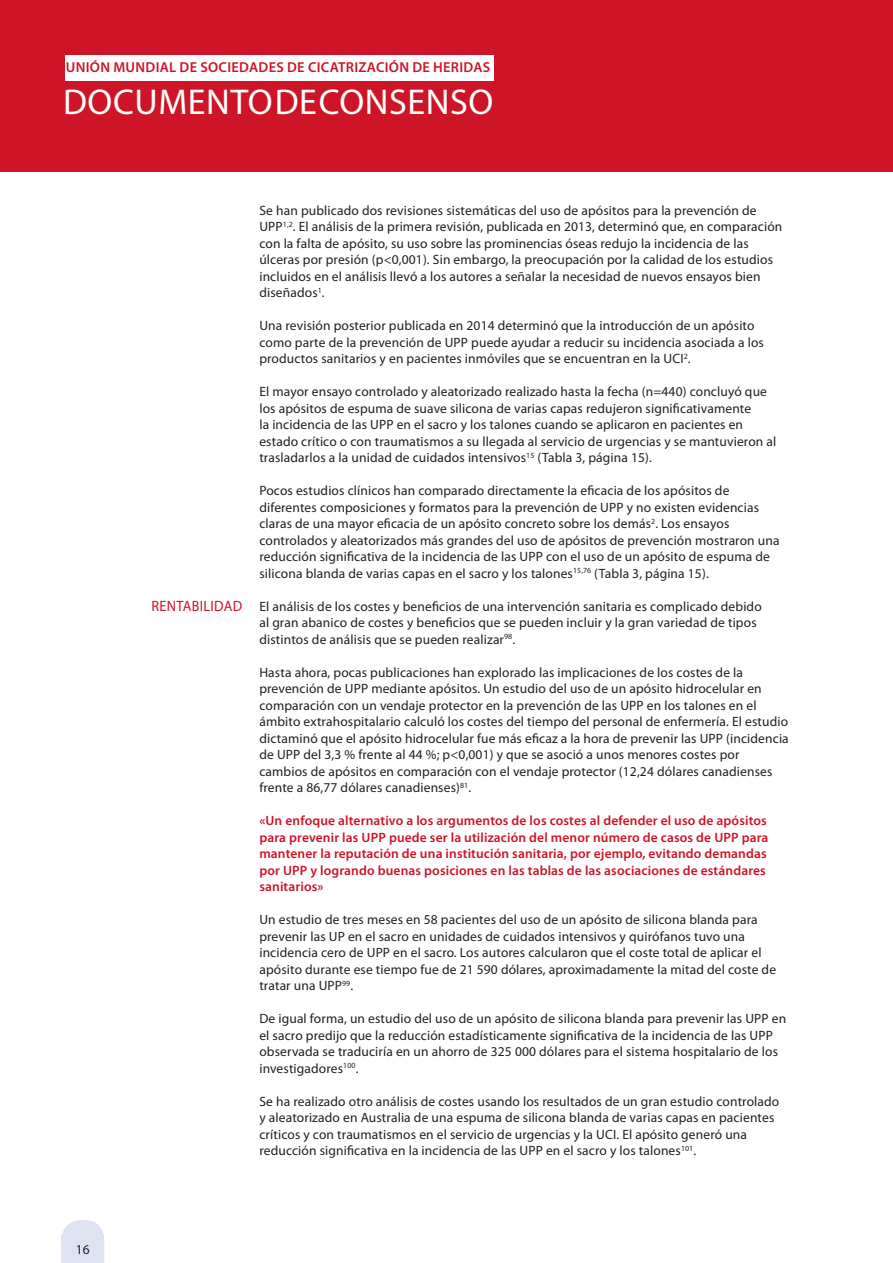
<style>
.page{position:relative;width:893px;height:1263px;background:#fff}
.page>*{position:absolute;margin:0;border:0;box-sizing:border-box;transform-origin:0 0}
.t1{font:36px "Myriad Pro";letter-spacing:.015em;color:#fff}
.t2{font:15px "Myriad Pro";letter-spacing:.02em;color:#cd1527;scale:.95 1}
.t3{font:600 14.4px "Myriad Pro";letter-spacing:.02em;color:#cd1527}
.t4{font:13.5px/16.5px "Myriad Pro";letter-spacing:.01em;color:#231f20}
.t5{font:600 13.5px/16.5px "Myriad Pro";letter-spacing:.01em;color:#cd1527}
</style>
<div class="page">
<div style="left:0;top:0;width:893px;height:171px;background:#cd1527"></div>
<svg style="left:62px;top:1220px;width:42px;height:16px"></svg>
<div style="left:62px;top:1236px;width:42px;height:27px;background:#dde3f0"></div>
<div style="left:65px;top:55px;width:429px;height:25px;background:#fff"></div>
<p class="t3" style="left:66px;top:58px;width:426px">UNIÓN MUNDIAL DE SOCIEDADES DE CICATRIZACIÓN DE HERIDAS</p>
<h1 class="t1" style="left:63px;top:80px;width:432px">DOCUMENTO DE CONSENSO</h1>
<p class="t4" style="left:76px;top:1241px;width:15px">16</p>
<p class="t2" style="left:152px;top:596px;width:97px">RENTABILIDAD</p>
<p class="t4" style="left:259px;top:202px;width:524px">Se han publicado dos revisiones sistemáticas del uso de apósitos para la prevención de UPP<sup>1,2</sup>. El análisis de la primera revisión, publicada en 2013, determinó que, en comparación con la falta de apósito, su uso sobre las prominencias óseas redujo la incidencia de las úlceras por presión (p&lt;0,001). Sin embargo, la preocupación por la calidad de los estudios incluidos en el análisis llevó a los autores a señalar la necesidad de nuevos ensayos bien diseñados<sup>1</sup>.</p>
<p class="t4" style="left:259px;top:317px;width:506px">Una revisión posterior publicada en 2014 determinó que la introducción de un apósito como parte de la prevención de UPP puede ayudar a reducir su incidencia asociada a los productos sanitarios y en pacientes inmóviles que se encuentran en la UCI<sup>2</sup>.</p>
<p class="t4" style="left:259px;top:383px;width:518px">El mayor ensayo controlado y aleatorizado realizado hasta la fecha (n=440) concluyó que los apósitos de espuma de suave silicona de varias capas redujeron significativamente<br>la incidencia de las UPP en el sacro y los talones cuando se aplicaron en pacientes en estado crítico o con traumatismos a su llegada al servicio de urgencias y se mantuvieron al trasladarlos a la unidad de cuidados intensivos<sup>15</sup> (Tabla 3, página 15).</p>
<p class="t4" style="left:259px;top:482px;width:522px">Pocos estudios clínicos han comparado directamente la eficacia de los apósitos de diferentes composiciones y formatos para la prevención de UPP y no existen evidencias claras de una mayor eficacia de un apósito concreto sobre los demás<sup>2</sup>. Los ensayos controlados y aleatorizados más grandes del uso de apósitos de prevención mostraron una reducción significativa de la incidencia de las UPP con el uso de un apósito de espuma de silicona blanda de varias capas en el sacro y los talones<sup>15,76</sup> (Tabla 3, página 15).</p>
<p class="t4" style="left:259px;top:598px;width:504px">El análisis de los costes y beneficios de una intervención sanitaria es complicado debido al gran abanico de costes y beneficios que se pueden incluir y la gran variedad de tipos distintos de análisis que se pueden realizar<sup>98</sup>.</p>
<p class="t4" style="left:259px;top:664px;width:531px">Hasta ahora, pocas publicaciones han explorado las implicaciones de los costes de la prevención de UPP mediante apósitos. Un estudio del uso de un apósito hidrocelular en comparación con un vendaje protector en la prevención de las UPP en los talones en el ámbito extrahospitalario calculó los costes del tiempo del personal de enfermería. El estudio dictaminó que el apósito hidrocelular fue más eficaz a la hora de prevenir las UPP (incidencia de UPP del 3,3 % frente al 44 %; p&lt;0,001) y que se asoció a unos menores costes por cambios de apósitos en comparación con el vendaje protector (12,24 dólares canadienses frente a 86,77 dólares canadienses)<sup>81</sup>.</p>
<p class="t5" style="left:259px;top:812px;width:511px">«Un enfoque alternativo a los argumentos de los costes al defender el uso de apósitos para prevenir las UPP puede ser la utilización del menor número de casos de UPP para mantener la reputación de una institución sanitaria, por ejemplo, evitando demandas por UPP y logrando buenas posiciones en las tablas de las asociaciones de estándares sanitarios»</p>
<p class="t4" style="left:259px;top:911px;width:518px">Un estudio de tres meses en 58 pacientes del uso de un apósito de silicona blanda para prevenir las UP en el sacro en unidades de cuidados intensivos y quirófanos tuvo una incidencia cero de UPP en el sacro. Los autores calcularon que el coste total de aplicar el apósito durante ese tiempo fue de 21 590 dólares, aproximadamente la mitad del coste de tratar una UPP<sup>99</sup>.</p>
<p class="t4" style="left:259px;top:1010px;width:528px">De igual forma, un estudio del uso de un apósito de silicona blanda para prevenir las UPP en el sacro predijo que la reducción estadísticamente significativa de la incidencia de las UPP observada se traduciría en un ahorro de 325 000 dólares para el sistema hospitalario de los investigadores<sup>100</sup>.</p>
<p class="t4" style="left:259px;top:1093px;width:521px">Se ha realizado otro análisis de costes usando los resultados de un gran estudio controlado y aleatorizado en Australia de una espuma de silicona blanda de varias capas en pacientes críticos y con traumatismos en el servicio de urgencias y la UCI. El apósito generó una reducción significativa en la incidencia de las UPP en el sacro y los talones<sup>101</sup>.</p>
</div>
